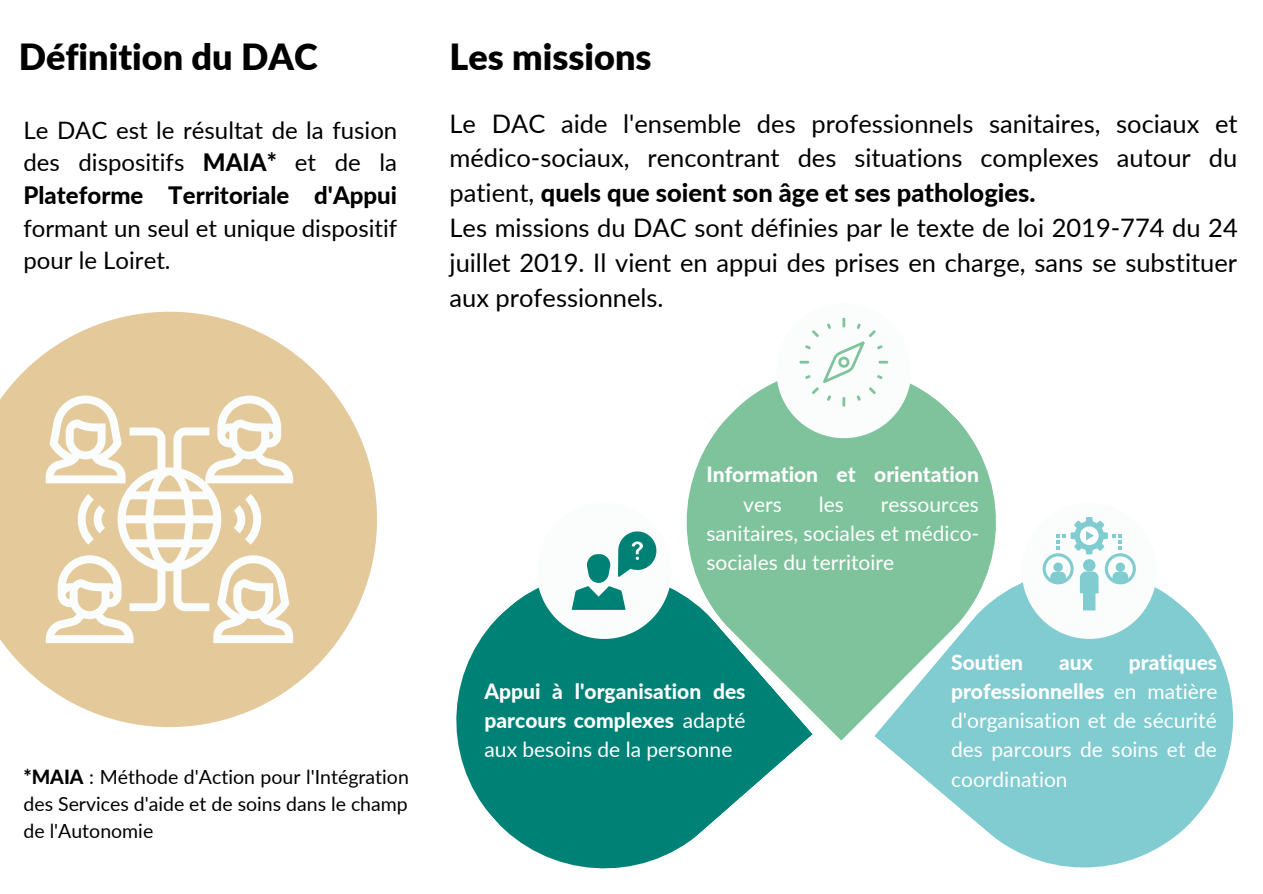
<style>
.page{position:relative;width:1263px;height:894px;background:#fff}
.page>*{position:absolute;margin:0;border:0;box-sizing:border-box;transform-origin:0 0}
.t1{font:900 36px "Lato";color:#000}
.t2{font:25.5px/34.8px "Lato";color:#000;text-align:justify}
.t3{font:24px/32.5px "Lato";color:#000;text-align:justify}
.t4{font:21px/29.2px "Lato";color:#fff;text-align:justify}
.t5{font:800 21px/29.2px "Lato";color:#fff}
.t6{font:19.5px/27px "Lato";color:#000;text-align:justify}
.s1{font-weight:800}
.s2{font-weight:400}
</style>
<div class="page">
<svg style="left:456px;top:588px;width:350px;height:281px;fill:#008176"></svg>
<svg style="left:623px;top:381px;width:373px;height:359px;fill:#7fc39c"></svg>
<svg style="left:776px;top:317px;width:135px;height:121px"></svg>
<svg style="left:874px;top:508px;width:359px;height:360px;fill:#81ccd1"></svg>
<svg style="left:537px;top:502px;width:134px;height:136px"></svg>
<svg style="left:1022px;top:508px;width:135px;height:130px"></svg>
<div style="left:1083px;top:558px;width:13px;height:13px;background:#81ccd1;border-radius:50%"></div>
<svg style="left:0;top:311px;width:377px;height:415px;fill:#e4c99b"></svg>
<svg style="left:46px;top:395px;width:247px;height:248px"></svg>
<p class="t1" style="left:19px;top:34px;width:300px">Définition du DAC</p>
<p class="t3" style="left:23px;top:113px;width:375px">Le DAC est le résultat de la fusion des dispositifs <span class="s1">MAIA*</span> et de la <span class="s1">Plateforme Territoriale d'Appui </span>formant un seul et unique dispositif pour le Loiret.</p>
<p class="t1" style="left:450px;top:34px;width:203px">Les missions</p>
<p class="t2" style="left:450px;top:105px;width:790px">Le DAC aide l'ensemble des professionnels sanitaires, sociaux et médico-sociaux, rencontrant des situations complexes autour du patient, <span class="s1">quels que soient son âge et ses pathologies.</span></p>
<p class="t2" style="left:450px;top:210px;width:790px">Les missions du DAC sont définies par le texte de loi 2019-774 du 24 juillet 2019. Il vient en appui des prises en charge, sans se substituer aux professionnels.</p>
<p class="t6" style="left:23px;top:763px;width:387px"><span class="s1">*MAIA</span> : Méthode d'Action pour l'Intégration des Services d'aide et de soins dans le champ de l'Autonomie</p>
<p class="t5" style="left:743px;top:459px;width:237px;text-indent:-37px">Information et orientation <span class="s2">vers</span></p>
<p class="t4" style="left:819px;top:488px;width:27px">les</p>
<p class="t4" style="left:706px;top:488px;width:274px;text-indent:174px">ressources sanitaires, sociales et médico&shy;sociales du territoire</p>
<p class="t5" style="left:484px;top:676px;width:263px;text-align:justify">Appui à l'organisation des parcours complexes <span class="s2">adapté aux besoins de la personne</span></p>
<p class="t5" style="left:951px;top:646px;width:74px">Soutien</p>
<p class="t5" style="left:1059px;top:646px;width:35px">aux</p>
<p class="t4" style="left:951px;top:646px;width:268px;text-indent:178px"><span class="s1">pratiques professionnelles</span> en matière d'organisation et de sécurité des parcours de soins et de coordination</p>
</div>
